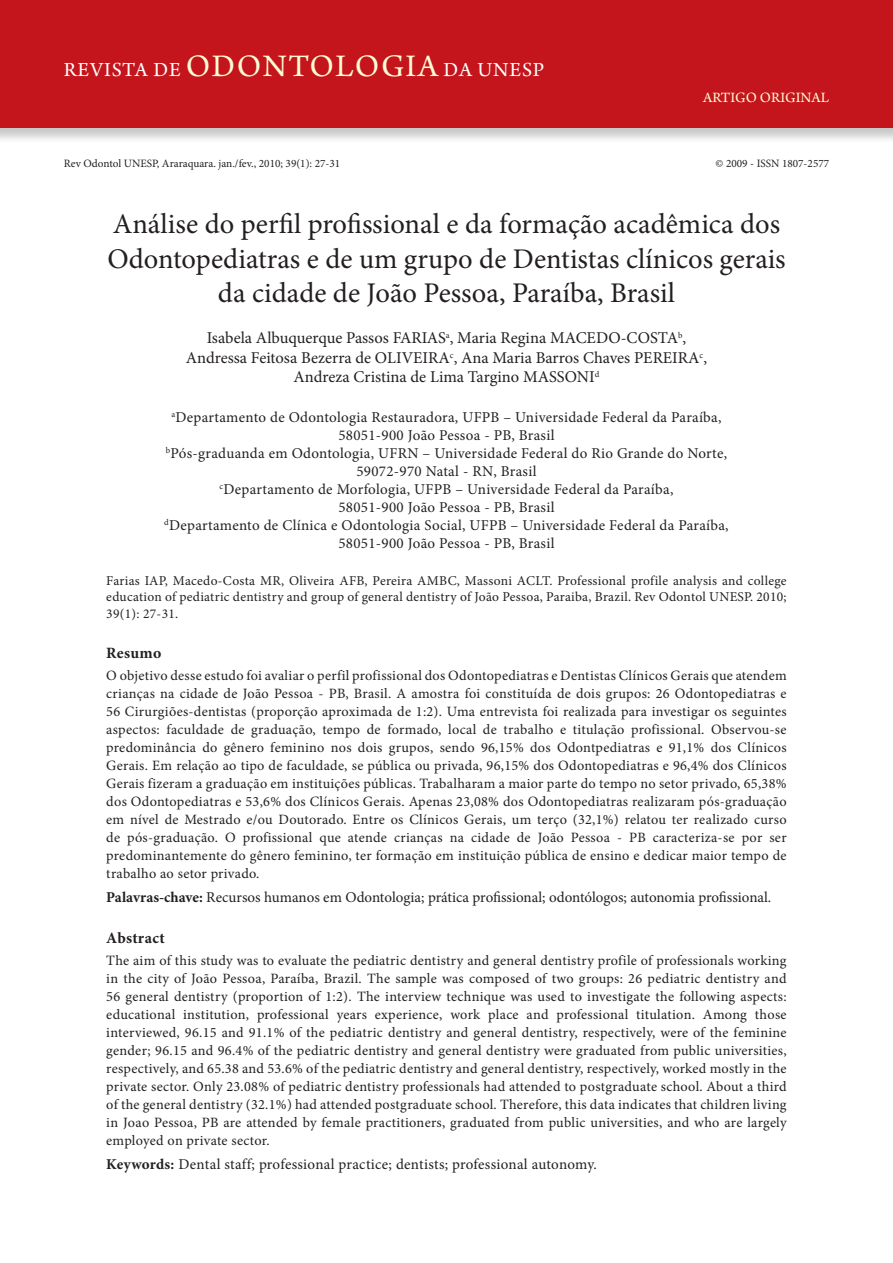
<style>
.page{position:relative;width:893px;height:1263px;background:#fff}
.page>*{position:absolute;margin:0;border:0;box-sizing:border-box;transform-origin:0 0}
.t1{font:28.5px/34.2px "Minion Pro";color:#231f20;text-align:center}
.t2{font:21px "Arno Pro";letter-spacing:.04em;color:#fff}
.t3{font:16.5px/19.8px "Minion Pro";color:#231f20;text-align:center}
.t4{font:700 15.75px "Minion Pro";letter-spacing:.02em;color:#231f20}
.t5{font:15px/18px "Minion Pro";letter-spacing:.02em;color:#231f20;text-align:center}
.t6{font:15px "Minion Pro";letter-spacing:-.005em;color:#231f20}
.t7{font:15px "Arno Pro";color:#fffcd5}
.t8{font:14.25px/18px "Minion Pro";letter-spacing:.02em;color:#231f20;text-align:justify}
.t9{font:13.5px/16.2px "Minion Pro";letter-spacing:.02em;color:#231f20;text-align:justify}
.t10{font:11.25px "Minion Pro";color:#231f20}
.s1{font-size:33px;color:#fffcd5}
.s2{font-weight:700}
</style>
<div class="page">
<div style="left:0;top:0;width:893px;height:144px;background:#231f20;opacity:.25"></div>
<div style="left:0;top:0;width:893px;height:128px;background:#c4151c"></div>
<h2 class="t2" style="left:64px;top:58px;width:482px">REVISTA DE <span class="s1">ODONTOLOGIA</span> DA UNESP</h2>
<p class="t7" style="left:703px;top:89px;width:128px">ARTIGO ORIGINAL</p>
<p class="t10" style="left:64px;top:156px;width:278px">Rev Odontol UNESP, Araraquara. jan./fev., 2010; 39(1): 27-31</p>
<p class="t10" style="left:715px;top:156px;width:115px">© 2009 - ISSN 1807-2577</p>
<h1 class="t1" style="left:107px;top:207px;width:680px">Análise do perfil profissional e da formação acadêmica dos<br>Odontopediatras e de um grupo de Dentistas clínicos gerais da cidade de João Pessoa, Paraíba, Brasil</h1>
<p class="t3" style="left:186px;top:328px;width:523px">Isabela Albuquerque Passos FARIAS<sup>a</sup>, Maria Regina MACEDO-COSTA<sup>b</sup>,<br>Andressa Feitosa Bezerra de OLIVEIRA<sup>c</sup>, Ana Maria Barros Chaves PEREIRA<sup>c</sup>,<br>Andreza Cristina de Lima Targino MASSONI<sup>d</sup></p>
<p class="t5" style="left:164px;top:408px;width:566px"><sup>a</sup>Departamento de Odontologia Restauradora, UFPB – Universidade Federal da Paraíba, 58051-900 João Pessoa - PB, Brasil<br><sup>b</sup>Pós-graduanda em Odontologia, UFRN – Universidade Federal do Rio Grande do Norte, 59072-970 Natal - RN, Brasil<br><sup>c</sup>Departamento de Morfologia, UFPB – Universidade Federal da Paraíba,<br>58051-900 João Pessoa - PB, Brasil<br><sup>d</sup>Departamento de Clínica e Odontologia Social, UFPB – Universidade Federal da Paraíba, 58051-900 João Pessoa - PB, Brasil</p>
<p class="t9" style="left:106px;top:573px;width:682px">Farias IAP, Macedo-Costa MR, Oliveira AFB, Pereira AMBC, Massoni ACLT. Professional profile analysis and college education of pediatric dentistry and group of general dentistry of João Pessoa, Paraiba, Brazil. Rev Odontol UNESP. 2010; 39(1): 27-31.</p>
<p class="t4" style="left:106px;top:642px;width:56px">Resumo</p>
<p class="t8" style="left:106px;top:666px;width:682px">O objetivo desse estudo foi avaliar o perfil profissional dos Odontopediatras e Dentistas Clínicos Gerais que atendem crianças na cidade de João Pessoa - PB, Brasil. A amostra foi constituída de dois grupos: 26 Odontopediatras e 56 Cirurgiões-dentistas (proporção aproximada de 1:2). Uma entrevista foi realizada para investigar os seguintes aspectos: faculdade de graduação, tempo de formado, local de trabalho e titulação profissional. Observou-se predominância do gênero feminino nos dois grupos, sendo 96,15% dos Odontpediatras e 91,1% dos Clínicos Gerais. Em relação ao tipo de faculdade, se pública ou privada, 96,15% dos Odontopediatras e 96,4% dos Clínicos Gerais fizeram a graduação em instituições públicas. Trabalharam a maior parte do tempo no setor privado, 65,38% dos Odontopediatras e 53,6% dos Clínicos Gerais. Apenas 23,08% dos Odontopediatras realizaram pós‑graduação em nível de Mestrado e/ou Doutorado. Entre os Clínicos Gerais, um terço (32,1%) relatou ter realizado curso de pós-graduação. O profissional que atende crianças na cidade de João Pessoa - PB caracteriza-se por ser predominantemente do gênero feminino, ter formação em instituição pública de ensino e dedicar maior tempo de trabalho ao setor privado.</p>
<p class="t6" style="left:106px;top:887px;width:666px"><span class="s2">Palavras-chave:</span> Recursos humanos em Odontologia; prática profissional; odontólogos; autonomia profissional.</p>
<p class="t4" style="left:106px;top:926px;width:60px">Abstract</p>
<p class="t8" style="left:106px;top:951px;width:682px">The aim of this study was to evaluate the pediatric dentistry and general dentistry profile of professionals working in the city of João Pessoa, Paraíba, Brazil. The sample was composed of two groups: 26 pediatric dentistry and 56 general dentistry (proportion of 1:2). The interview technique was used to investigate the following aspects: educational institution, professional years experience, work place and professional titulation. Among those interviewed, 96.15 and 91.1% of the pediatric dentistry and general dentistry, respectively, were of the feminine gender; 96.15 and 96.4% of the pediatric dentistry and general dentistry were graduated from public universities, respectively, and 65.38 and 53.6% of the pediatric dentistry and general dentistry, respectively, worked mostly in the private sector. Only 23.08% of pediatric dentistry professionals had attended to postgraduate school. About a third of the general dentistry (32.1%) had attended postgraduate school. Therefore, this data indicates that children living in Joao Pessoa, PB are attended by female practitioners, graduated from public universities, and who are largely employed on private sector.</p>
<p class="t5" style="left:106px;top:1155px;width:492px"><span class="s2">Keywords:</span> Dental staff; professional practice; dentists; professional autonomy.</p>
</div>
